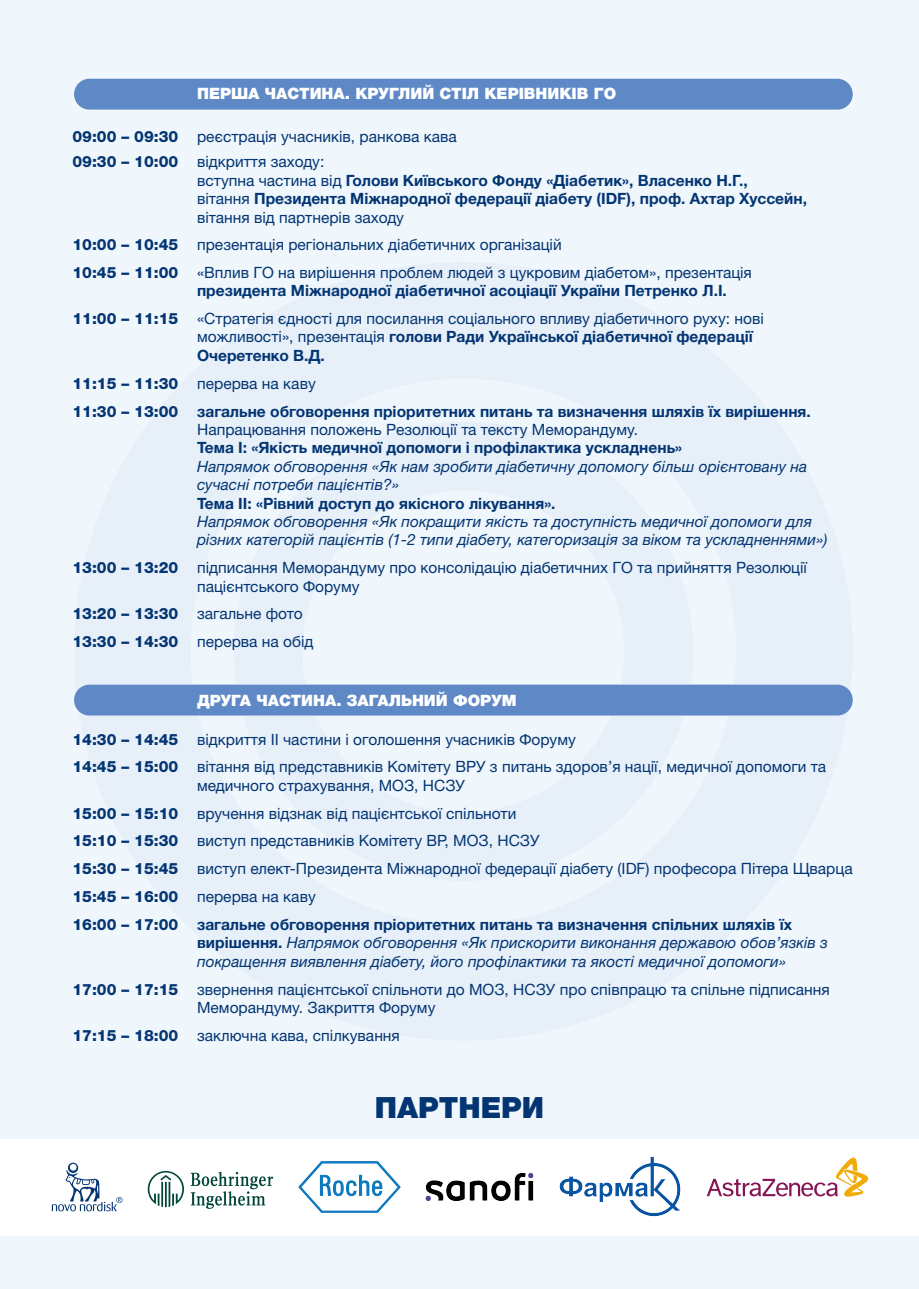
<style>
.page{position:relative;width:919px;height:1289px;background:#fff}
.page>*{position:absolute;margin:0;border:0;box-sizing:border-box;transform-origin:0 0}
.t1{font:900 29.25px "Helvetica Neue LTW1 G";color:#033573}
.t2{font:900 15.75px "Helvetica Neue LTW1 G";color:#fff}
.t3{font:15.6px/27.8px "Helvetica Neue LTW1 G";color:#033573}
.t4{font:italic 15.6px/18.5px "Helvetica Neue LTW1 G";color:#033573}
.t5{font:700 15.6px/18.5px "Helvetica Neue LTW1 G";color:#033573}
.s1{font-weight:800}
.s2{font-weight:400}
.s3{font-weight:700}
.s4{font-weight:700;font-style:normal}
</style>
<div class="page">
<div style="left:0;top:0;width:918px;height:1288px;background:#eff6fc"></div>
<div style="left:0;top:1138px;width:918px;height:97px;background:#fff"></div>
<svg style="left:148px;top:1171px;width:36px;height:36px"></svg>
<svg style="left:191px;top:1172px;width:82px;height:36px"></svg>
<div style="left:74px;top:684px;width:778px;height:31px;background:#5e89c6;border-radius:15px"></div>
<div style="left:74px;top:79px;width:778px;height:31px;background:#5e89c6;border-radius:15px"></div>
<img style="left:425px;top:1173px;width:109px;height:28px">
<svg style="left:52px;top:1162px;width:71px;height:49px"></svg>
<img style="left:298px;top:1161px;width:102px;height:51px">
<svg style="left:706px;top:1157px;width:163px;height:39px"></svg>
<img style="left:559px;top:1156px;width:122px;height:61px">
<p class="t2" style="left:197px;top:84px;width:420px">ПЕРША ЧАСТИНА. КРУГЛИЙ СТІЛ КЕРІВНИКІВ ГО</p>
<p class="t3" style="left:72px;top:124px;width:386px;line-height:25.3px"><span class="s1">09:00 – 09:30</span> реєстрація учасників, ранкова кава<br><span class="s1">09:30 – 10:00</span> відкриття заходу:</p>
<p class="t5" style="left:197px;top:171px;width:611px"><span class="s2">вступна частина від</span> Голови Київського Фонду «Діабетик», Власенко Н.Г.,<br><span class="s2">вітання</span> Президента Міжнародної федерації діабету (IDF), проф. Ахтар Хуссейн, <span class="s2">вітання від партнерів заходу</span></p>
<p class="t3" style="left:72px;top:231px;width:490px"><span class="s1">10:00 – 10:45</span> презентація регіональних діабетичних організацій</p>
<p class="t3" style="left:197px;top:263px;width:556px;line-height:18.5px;text-indent:-125px"><span class="s1">10:45 – 11:00</span> «Вплив ГО на вирішення проблем людей з цукровим діабетом», презентація <span class="s3">президента Міжнародної діабетичної асоціації України Петренко Л.І.</span></p>
<p class="t3" style="left:197px;top:309px;width:568px;line-height:18.5px;text-indent:-125px"><span class="s1">11:00 – 11:15</span> «Стратегія єдності для посилання соціального впливу діабетичного руху: нові можливості», презентація <span class="s3">голови Ради Української діабетичної федерації<br>Очеретенко В.Д.</span></p>
<p class="t3" style="left:72px;top:369px;width:245px"><span class="s1">11:15 – 11:30</span> перерва на каву</p>
<p class="t5" style="left:197px;top:401px;width:615px;text-indent:-125px"><span class="s1">11:30 – 13:00</span> загальне обговорення пріоритетних питань та визначення шляхів їх вирішення.<br><span class="s2">Напрацювання положень Резолюції та тексту Меморандуму.</span></p>
<p class="t5" style="left:197px;top:438px;width:486px">Тема I: «Якість медичної допомоги і профілактика ускладнень»</p>
<p class="t4" style="left:197px;top:457px;width:611px">Напрямок обговорення «Як нам зробити діабетичну допомогу більш орієнтовану на сучасні потреби пацієнтів?»</p>
<p class="t5" style="left:197px;top:493px;width:360px">Тема II: «Рівний доступ до якісного лікування».</p>
<p class="t4" style="left:197px;top:512px;width:632px">Напрямок обговорення «Як покращити якість та доступність медичної допомоги для різних категорій пацієнтів (1-2 типи діабету, категоризація за віком та ускладненнями»)</p>
<p class="t3" style="left:197px;top:558px;width:611px;line-height:18.5px;text-indent:-125px"><span class="s1">13:00 – 13:20</span> підписання Меморандуму про консолідацію діабетичних ГО та прийняття Резолюції пацієнтського Форуму</p>
<p class="t3" style="left:72px;top:599px;width:242px"><span class="s1">13:20 – 13:30</span> загальне фото<br><span class="s1">13:30 – 14:30</span> перерва на обід</p>
<p class="t2" style="left:197px;top:690px;width:321px">ДРУГА ЧАСТИНА. ЗАГАЛЬНИЙ ФОРУМ</p>
<p class="t3" style="left:72px;top:725px;width:755px"><span class="s1">14:30 – 14:45</span> відкриття II частини і оголошення учасників Форуму<br><span class="s1">14:45 – 15:00</span> вітання від представників Комітету ВРУ з питань здоров’я нації, медичної допомоги та</p>
<p class="t3" style="left:72px;top:771px;width:781px;text-indent:125px">медичного страхування, МОЗ, НСЗУ<br><span class="s1">15:00 – 15:10</span> вручення відзнак від пацієнтської спільноти<br><span class="s1">15:10 – 15:30</span> виступ представників Комітету ВР, МОЗ, НСЗУ<br><span class="s1">15:30 – 15:45</span> виступ елект-Президента Міжнародної федерації діабету (IDF) професора Пітера Щварца <span class="s1">15:45 – 16:00</span> перерва на каву<br><span class="s1">16:00 – 17:00</span> <span class="s3">загальне обговорення пріоритетних питань та визначення спільних шляхів їх</span></p>
<p class="t4" style="left:197px;top:933px;width:632px"><span class="s4">вирішення.</span> Напрямок обговорення «Як прискорити виконання державою обов’язків з покращення виявлення діабету, його профілактики та якості медичної допомоги»</p>
<p class="t3" style="left:197px;top:979px;width:634px;line-height:18.5px;text-indent:-125px"><span class="s1">17:00 – 17:15</span> звернення пацієнтської спільноти до МОЗ, НСЗУ про співпрацю та спільне підписання<br>Меморандуму. Закриття Форуму</p>
<p class="t3" style="left:72px;top:1021px;width:329px"><span class="s1">17:15 – 18:00</span> заключна кава, спілкування</p>
<h1 class="t1" style="left:375px;top:1090px;width:171px">ПАРТНЕРИ</h1>
</div>
